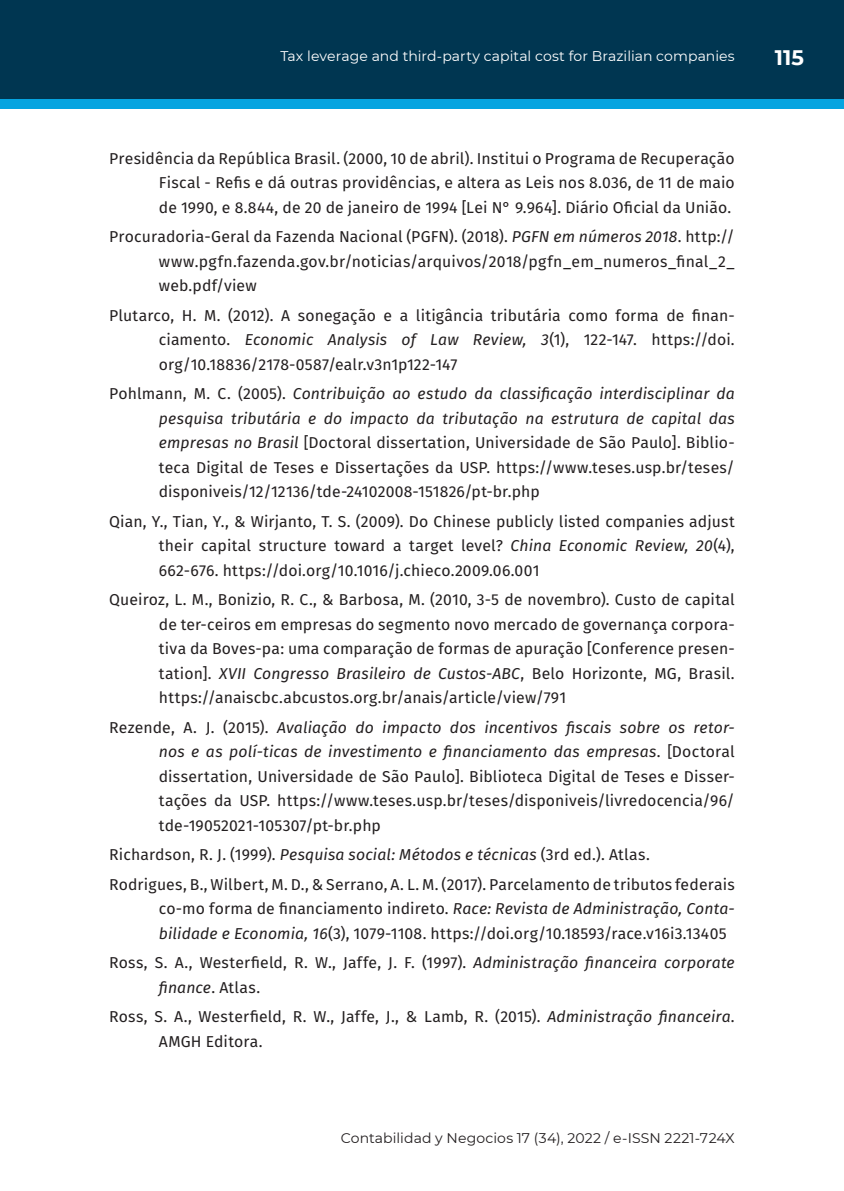
<style>
.page{position:relative;width:844px;height:1191px;background:#fff}
.page>*{position:absolute;margin:0;border:0;box-sizing:border-box;transform-origin:0 0}
.t1{font:700 21px "Montserrat";color:#fff}
.t2{font:15.75px/24.5px "Fira Sans";letter-spacing:.01em;color:#231f20;text-align:justify}
.t3{font:14px "Montserrat";letter-spacing:.005em;color:#fff}
.t4{font:14px "Montserrat";letter-spacing:.01em;color:#231f20}
.s1{font-style:italic}
</style>
<div class="page">
<div style="left:0;top:0;width:843px;height:99px;background:#003651"></div>
<div style="left:0;top:99px;width:843px;height:10px;background:#05a4e0"></div>
<p class="t3" style="left:280px;top:47px;width:456px">Tax leverage and third-party capital cost for Brazilian companies</p>
<h1 class="t1" style="left:774px;top:42px;width:31px">115</h1>
<p class="t2" style="left:159px;top:145px;width:577px;text-indent:-50px">Presidência da República Brasil. (2000, 10 de abril). Institui o Programa de Recuperação Fiscal - Refis e dá outras providências, e altera as Leis nos 8.036, de 11 de maio de 1990, e 8.844, de 20 de janeiro de 1994 [Lei N° 9.964]. Diário Oficial da União.</p>
<p class="t2" style="left:159px;top:224px;width:577px;text-indent:-50px">Procuradoria-Geral da Fazenda Nacional (PGFN). (2018). <span class="s1">PGFN em números 2018</span>. http:// www.pgfn.fazenda.gov.br/noticias/arquivos/2018/pgfn_em_numeros_final_2_ web.pdf/view</p>
<p class="t2" style="left:159px;top:302px;width:577px;text-indent:-50px">Plutarco, H. M. (2012). A sonegação e a litigância tributária como forma de finan&shy;ciamento. <span class="s1">Economic Analysis of Law Review, 3</span>(1), 122-147. https://doi. org/10.18836/2178-0587/ealr.v3n1p122-147</p>
<p class="t2" style="left:159px;top:381px;width:577px;text-indent:-50px">Pohlmann, M. C. (2005). <span class="s1">Contribuição ao estudo da classificação interdisciplinar da pesquisa tributária e do impacto da tributação na estrutura de capital das empresas no Brasil</span> [Doctoral dissertation, Universidade de São Paulo]. Biblio&shy;teca Digital de Teses e Dissertações da USP. https://www.teses.usp.br/teses/ disponiveis/12/12136/tde-24102008-151826/pt-br.php</p>
<p class="t2" style="left:159px;top:508px;width:577px;text-indent:-50px">Qian, Y., Tian, Y., &amp; Wirjanto, T. S. (2009). Do Chinese publicly listed companies adjust their capital structure toward a target level? <span class="s1">China Economic Review, 20</span>(4), 662-676. https://doi.org/10.1016/j.chieco.2009.06.001</p>
<p class="t2" style="left:159px;top:587px;width:577px;text-indent:-50px">Queiroz, L. M., Bonizio, R. C., &amp; Barbosa, M. (2010, 3-5 de novembro). Custo de capital de ter-ceiros em empresas do segmento novo mercado de governança corpora&shy;tiva da Boves-pa: uma comparação de formas de apuração [Conference presen&shy;tation]. <span class="s1">XVII Congresso Brasileiro de Custos-ABC</span>, Belo Horizonte, MG, Brasil. https://anaiscbc.abcustos.org.br/anais/article/view/791</p>
<p class="t2" style="left:159px;top:714px;width:577px;text-indent:-50px">Rezende, A. J. (2015). <span class="s1">Avaliação do impacto dos incentivos fiscais sobre os retor&shy;nos e as polí-ticas de investimento e financiamento das empresas</span>. [Doctoral dissertation, Universidade de São Paulo]. Biblioteca Digital de Teses e Disser&shy;tações da USP. https://www.teses.usp.br/teses/disponiveis/livredocencia/96/ tde-19052021-105307/pt-br.php</p>
<p class="t2" style="left:109px;top:839px;width:626px;line-height:29.4px">Richardson, R. J. (1999). <span class="s1">Pesquisa social: Métodos e técnicas</span> (3rd ed.). Atlas.<br>Rodrigues, B., Wilbert, M. D., &amp; Serrano, A. L. M. (2017). Parcelamento de tributos federais</p>
<p class="t2" style="left:159px;top:896px;width:577px">co-mo forma de financiamento indireto. <span class="s1">Race: Revista de Administração, Conta&shy;bilidade e Economia, 16</span>(3), 1079-1108. https://doi.org/10.18593/race.v16i3.13405</p>
<p class="t2" style="left:159px;top:950px;width:577px;text-indent:-50px">Ross, S. A., Westerfield, R. W., Jaffe, J. F. (1997). <span class="s1">Administração financeira corporate finance</span>. Atlas.</p>
<p class="t2" style="left:159px;top:1004px;width:577px;text-indent:-50px">Ross, S. A., Westerfield, R. W., Jaffe, J., &amp; Lamb, R. (2015). <span class="s1">Administração financeira</span>.<br>AMGH Editora.</p>
<p class="t4" style="left:340px;top:1128px;width:395px">Contabilidad y Negocios 17 (34), 2022 / e-ISSN 2221-724X</p>
</div>
